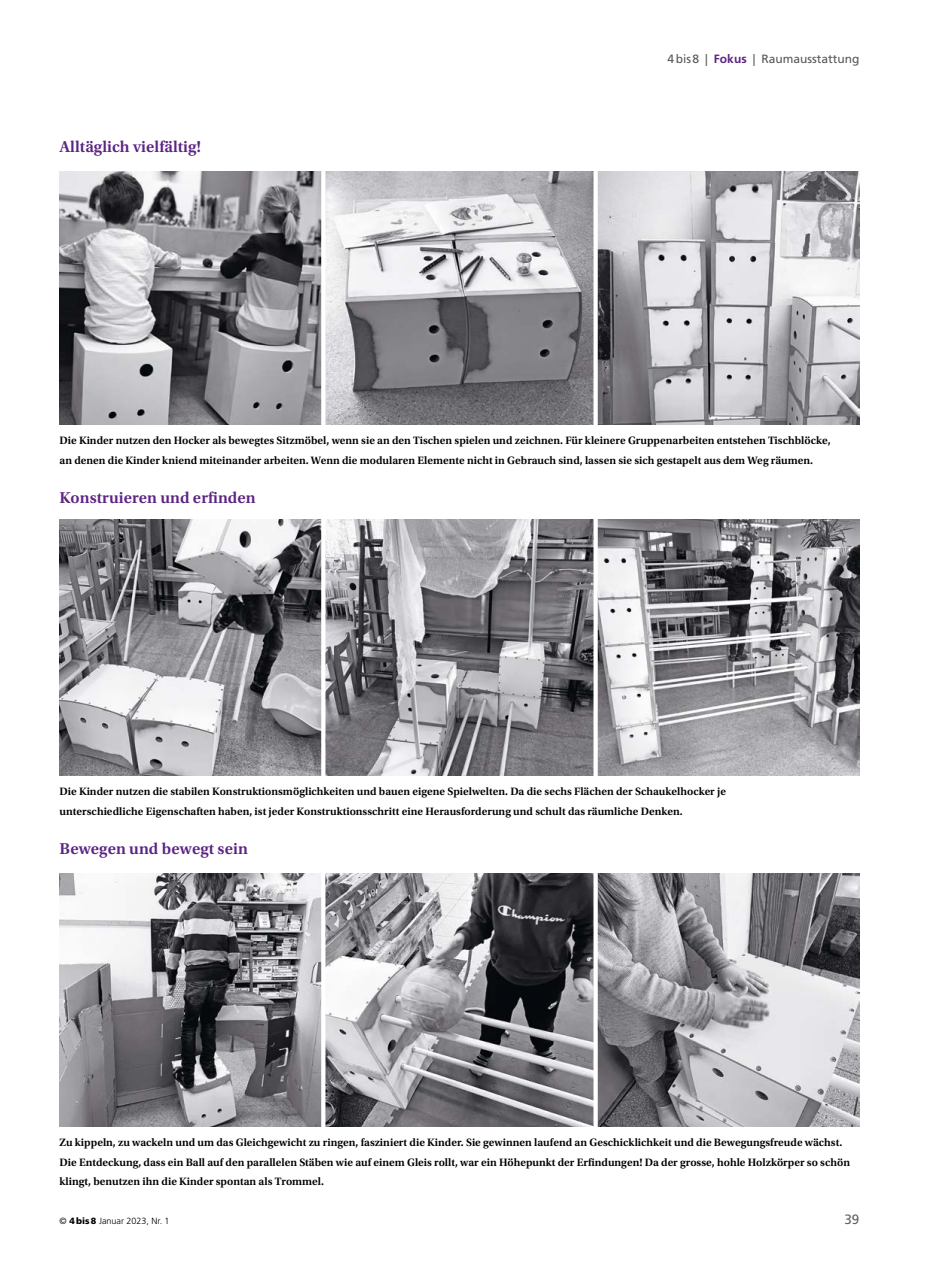
<style>
.page{position:relative;width:936px;height:1263px;background:#fff}
.page>*{position:absolute;margin:0;border:0;box-sizing:border-box;transform-origin:0 0}
._04_Zwischentitel{font:600 16.5px "Utopia Std";letter-spacing:.005em;color:#5c2483}
.t1{font:13.5px "Frutiger LT Std";color:#646363}
.t2{font:12px "Frutiger LT Std";color:#575756}
._09_Bildlegende{font:600 11.25px/19.5px "Utopia Std";color:#000}
.t3{font:300 9px "Frutiger LT Std";color:#000}
.s1{font-weight:700;color:#5c2483}
.s2{font-weight:900}
</style>
<div class="page">
<img style="left:60px;top:171px;width:799px;height:253px">
<svg style="left:321px;top:171px;width:4px;height:254px"></svg>
<svg style="left:593px;top:171px;width:4px;height:254px"></svg>
<img style="left:60px;top:520px;width:799px;height:256px">
<img style="left:60px;top:873px;width:799px;height:254px">
<svg style="left:321px;top:519px;width:4px;height:257px"></svg>
<svg style="left:321px;top:873px;width:4px;height:254px"></svg>
<svg style="left:593px;top:519px;width:4px;height:257px"></svg>
<svg style="left:593px;top:873px;width:4px;height:254px"></svg>
<p class="_04_Zwischentitel" style="left:60px;top:137px;width:143px">Alltäglich vielfältig!</p>
<p class="t2" style="left:667px;top:52px;width:193px">4bis8 | <span class="s1">Fokus</span> | Raumausstattung</p>
<p class="_09_Bildlegende" style="left:60px;top:431px;width:772px">Die Kinder nutzen den Hocker als bewegtes Sitzmöbel, wenn sie an den Tischen spielen und zeichnen. Für kleinere Gruppenarbeiten entstehen Tischblöcke, an denen die Kinder kniend miteinander arbeiten. Wenn die modularen Elemente nicht in Gebrauch sind, lassen sie sich gestapelt aus dem Weg räumen.</p>
<p class="_04_Zwischentitel" style="left:60px;top:488px;width:198px">Konstruieren und erfinden</p>
<p class="_09_Bildlegende" style="left:60px;top:782px;width:668px">Die Kinder nutzen die stabilen Konstruktionsmöglichkeiten und bauen eigene Spielwelten. Da die sechs Flächen der Schaukelhocker je unterschiedliche Eigenschaften haben, ist jeder Konstruktionsschritt eine Herausforderung und schult das räumliche Denken.</p>
<p class="_04_Zwischentitel" style="left:60px;top:839px;width:190px">Bewegen und bewegt sein</p>
<p class="_09_Bildlegende" style="left:60px;top:1133px;width:792px">Zu kippeln, zu wackeln und um das Gleichgewicht zu ringen, fasziniert die Kinder. Sie gewinnen laufend an Geschicklichkeit und die Bewegungsfreude wächst.<br>Die Entdeckung, dass ein Ball auf den parallelen Stäben wie auf einem Gleis rollt, war ein Höhepunkt der Erfindungen! Da der grosse, hohle Holzkörper so schön klingt, benutzen ihn die Kinder spontan als Trommel.</p>
<p class="t3" style="left:60px;top:1216px;width:111px">© <span class="s2">4bis8</span> Januar 2023, Nr. 1</p>
<p class="t1" style="left:844px;top:1211px;width:17px">39</p>
</div>
